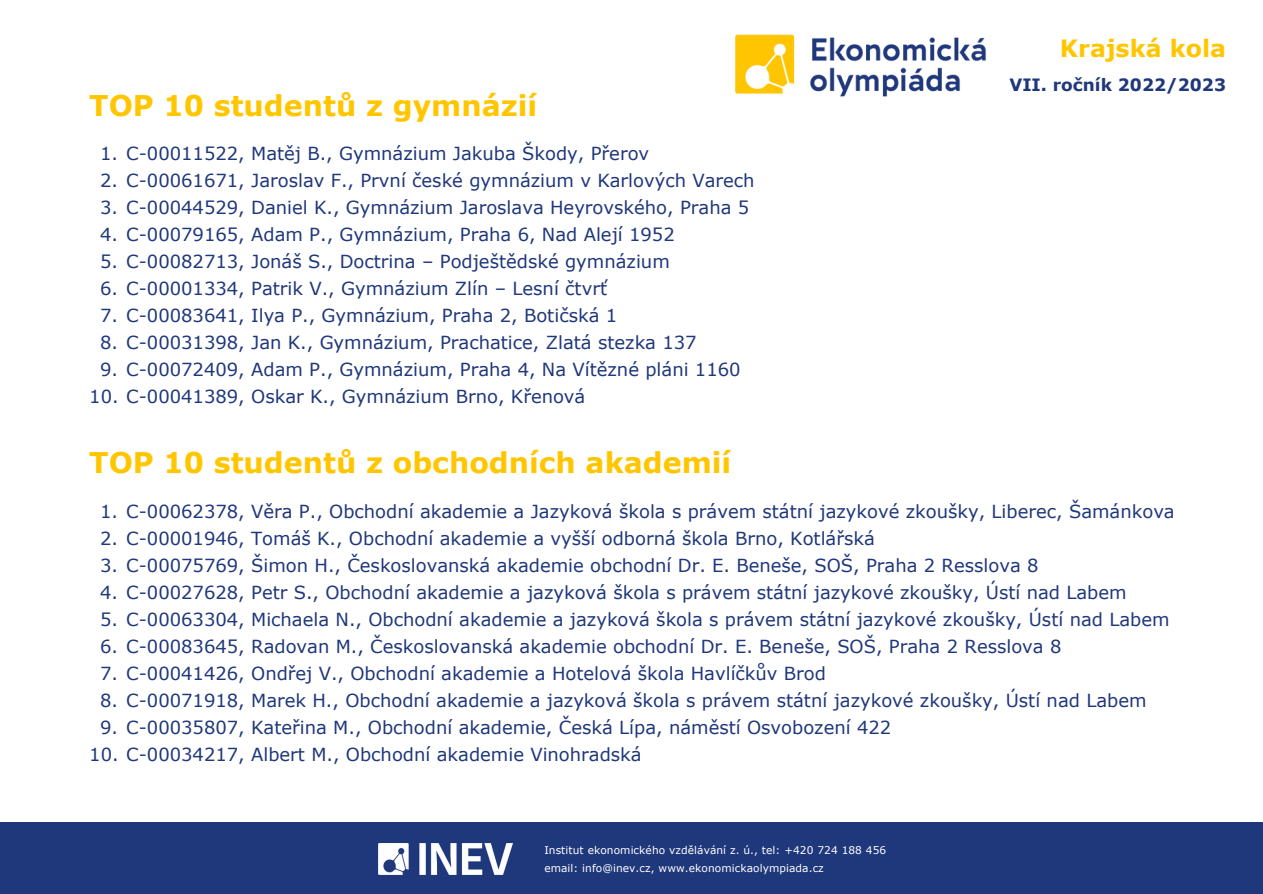
<style>
.page{position:relative;width:1263px;height:894px;background:#fff}
.page>*{position:absolute;margin:0;border:0;box-sizing:border-box;transform-origin:0 0}
.t1{font:700 28.5px "Verdana";color:#ffc600}
.t2{font:700 23.85px "Verdana";color:#ffc600}
.t3{font:18px/27px "Verdana";color:#1f377b}
.t4{font:700 16.95px "Verdana";color:#1f377b}
.t5{font:10.65px/18.3px "Verdana";letter-spacing:.01em;color:#fff}
</style>
<div class="page">
<div style="left:0;top:822px;width:1263px;height:71px;background:#1f377b"></div>
<img style="left:379px;top:843px;width:134px;height:31px">
<img style="left:735px;top:35px;width:251px;height:62px">
<h1 class="t1" style="left:89px;top:87px;width:449px">TOP 10 studentů z gymnázií</h1>
<p class="t3" style="left:126px;top:139px;width:630px">C-00011522, Matěj B., Gymnázium Jakuba Škody, Přerov C-00061671, Jaroslav F., První české gymnázium v Karlových Varech C-00044529, Daniel K., Gymnázium Jaroslava Heyrovského, Praha 5<br>C-00079165, Adam P., Gymnázium, Praha 6, Nad Alejí 1952<br>C-00082713, Jonáš S., Doctrina – Podještědské gymnázium C-00001334, Patrik V., Gymnázium Zlín – Lesní čtvrť<br>C-00083641, Ilya P., Gymnázium, Praha 2, Botičská 1<br>C-00031398, Jan K., Gymnázium, Prachatice, Zlatá stezka 137<br>C-00072409, Adam P., Gymnázium, Praha 4, Na Vítězné pláni 1160</p>
<p class="t3" style="left:89px;top:382px;width:498px">10. C-00041389, Oskar K., Gymnázium Brno, Křenová</p>
<p class="t3" style="left:100px;top:139px;width:19px;text-align:justify">1.<br>2.<br>3.<br>4.<br>5.<br>6.<br>7.<br>8.<br>9.</p>
<h1 class="t1" style="left:89px;top:444px;width:643px">TOP 10 studentů z obchodních akademií</h1>
<h2 class="t2" style="left:1060px;top:33px;width:168px">Krajská kola</h2>
<p class="t4" style="left:1009px;top:74px;width:218px">VII. ročník 2022/2023</p>
<p class="t3" style="left:126px;top:497px;width:1050px">C-00062378, Věra P., Obchodní akademie a Jazyková škola s právem státní jazykové zkoušky, Liberec, Šamánkova C-00001946, Tomáš K., Obchodní akademie a vyšší odborná škola Brno, Kotlářská<br>C-00075769, Šimon H., Českoslovanská akademie obchodní Dr. E. Beneše, SOŠ, Praha 2 Resslova 8<br>C-00027628, Petr S., Obchodní akademie a jazyková škola s právem státní jazykové zkoušky, Ústí nad Labem C-00063304, Michaela N., Obchodní akademie a jazyková škola s právem státní jazykové zkoušky, Ústí nad Labem C-00083645, Radovan M., Českoslovanská akademie obchodní Dr. E. Beneše, SOŠ, Praha 2 Resslova 8<br>C-00041426, Ondřej V., Obchodní akademie a Hotelová škola Havlíčkův Brod<br>C-00071918, Marek H., Obchodní akademie a jazyková škola s právem státní jazykové zkoušky, Ústí nad Labem C-00035807, Kateřina M., Obchodní akademie, Česká Lípa, náměstí Osvobození 422</p>
<p class="t3" style="left:89px;top:740px;width:554px">10. C-00034217, Albert M., Obchodní akademie Vinohradská</p>
<p class="t3" style="left:100px;top:497px;width:19px;text-align:justify">1.<br>2.<br>3.<br>4.<br>5.<br>6.<br>7.<br>8.<br>9.</p>
<p class="t5" style="left:544px;top:840px;width:343px">Institut ekonomického vzdělávání z. ú., tel: +420 724 188 456 email: info@inev.cz, www.ekonomickaolympiada.cz</p>
</div>
